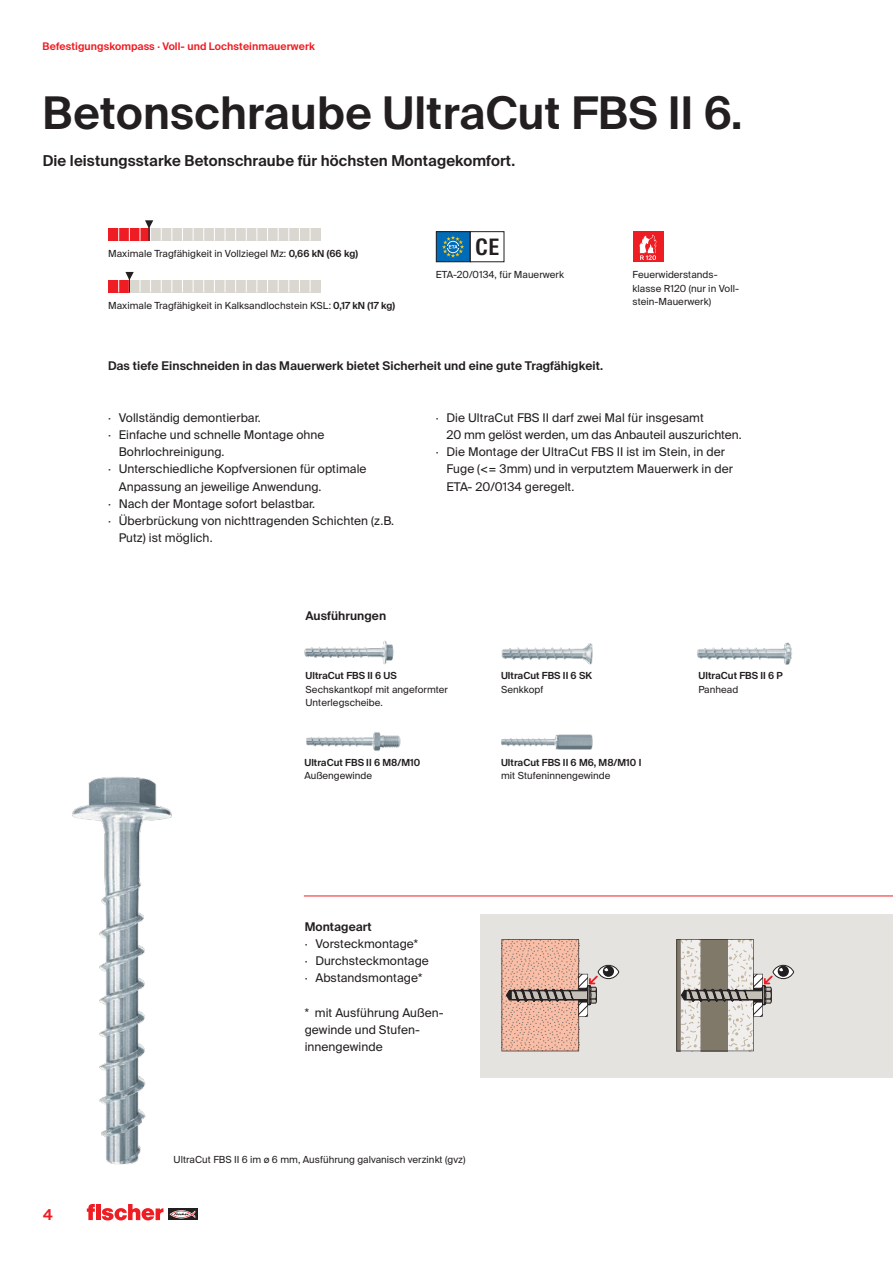
<style>
.page{position:relative;width:893px;height:1263px;background:#fff}
.page>*{position:absolute;margin:0;border:0;box-sizing:border-box;transform-origin:0 0}
.CB_AF_01_HEAD_30PT_S{font:600 45px "fischerstrong";letter-spacing:.005em;color:#231f20}
.t1{font:600 22.65px "fischerstrong Cond";color:#231f20}
.CB_AF_02_SUBHEAD_SB{font:600 15px "fischerstrong";letter-spacing:.005em;color:#231f20}
.t2{font:600 15px "fischerstrong";color:#ee1d23}
.CB_AF_03_COPY_ENUM_R{font:12px/17.2px "fischerstrong";letter-spacing:.005em;color:#231f20}
.CB_AF_03_COPY_REG_2C{font:600 12px "fischerstrong";letter-spacing:.005em;color:#231f20}
.CB_AF_03_COPY_SB{font:600 12px "fischerstrong";letter-spacing:.005em;color:#231f20}
.t3{font:600 10.5px "fischerstrong";letter-spacing:.005em;color:#ee1d23}
.CB_AF_04_CAPTION_REG{font:9.75px/13.5px "fischerstrong";letter-spacing:.005em;color:#231f20}
.CB_AF_04_CAPTION_REG-2{font:600 9.75px/13.5px "fischerstrong";letter-spacing:.005em;color:#231f20}
.s1{font-weight:600}
.s2{font-weight:400}
</style>
<div class="page">
<svg style="left:168px;top:1208px;width:29px;height:12px"></svg>
<svg style="left:169px;top:1210px;width:26px;height:8px"></svg>
<svg style="left:87px;top:1204px;width:76px;height:16px"></svg>
<div style="left:480px;top:914px;width:413px;height:164px;background:#e5e3e0"></div>
<div style="left:436px;top:232px;width:34px;height:30px;background:#006cb7"></div>
<svg style="left:442px;top:235px;width:22px;height:23px"></svg>
<div style="left:436px;top:231px;width:35px;height:31px;border:1px solid #231f20"></div>
<div style="left:470px;top:231px;width:34px;height:31px;border:1px solid #231f20"></div>
<div style="left:632px;top:231px;width:31px;height:31px;background:#ee1d23"></div>
<svg style="left:640px;top:235px;width:17px;height:25px"></svg>
<div style="left:108px;top:280px;width:213px;height:12px;background:#dad6d0"></div>
<div style="left:108px;top:280px;width:21px;height:12px;background:#ee1d23"></div>
<svg style="left:118px;top:280px;width:1px;height:12px"></svg>
<svg style="left:140px;top:280px;width:1px;height:12px"></svg>
<svg style="left:150px;top:280px;width:1px;height:12px"></svg>
<svg style="left:161px;top:280px;width:1px;height:12px"></svg>
<svg style="left:172px;top:280px;width:1px;height:12px"></svg>
<svg style="left:182px;top:280px;width:1px;height:12px"></svg>
<svg style="left:193px;top:280px;width:1px;height:12px"></svg>
<svg style="left:203px;top:280px;width:1px;height:12px"></svg>
<svg style="left:214px;top:280px;width:1px;height:12px"></svg>
<svg style="left:225px;top:280px;width:1px;height:12px"></svg>
<svg style="left:235px;top:280px;width:1px;height:12px"></svg>
<svg style="left:246px;top:280px;width:1px;height:12px"></svg>
<svg style="left:257px;top:280px;width:1px;height:12px"></svg>
<svg style="left:267px;top:280px;width:1px;height:12px"></svg>
<svg style="left:278px;top:280px;width:1px;height:12px"></svg>
<svg style="left:289px;top:280px;width:1px;height:12px"></svg>
<svg style="left:299px;top:280px;width:1px;height:12px"></svg>
<svg style="left:310px;top:280px;width:1px;height:12px"></svg>
<svg style="left:125px;top:272px;width:9px;height:20px"></svg>
<div style="left:108px;top:228px;width:213px;height:13px;background:#dad6d0"></div>
<div style="left:108px;top:228px;width:41px;height:13px;background:#ee1d23"></div>
<svg style="left:118px;top:228px;width:1px;height:13px"></svg>
<svg style="left:129px;top:228px;width:1px;height:13px"></svg>
<svg style="left:161px;top:228px;width:1px;height:13px"></svg>
<svg style="left:172px;top:228px;width:1px;height:13px"></svg>
<svg style="left:182px;top:228px;width:1px;height:13px"></svg>
<svg style="left:193px;top:228px;width:1px;height:13px"></svg>
<svg style="left:203px;top:228px;width:1px;height:13px"></svg>
<svg style="left:214px;top:228px;width:1px;height:13px"></svg>
<svg style="left:225px;top:228px;width:1px;height:13px"></svg>
<svg style="left:235px;top:228px;width:1px;height:13px"></svg>
<svg style="left:246px;top:228px;width:1px;height:13px"></svg>
<svg style="left:257px;top:228px;width:1px;height:13px"></svg>
<svg style="left:267px;top:228px;width:1px;height:13px"></svg>
<svg style="left:278px;top:228px;width:1px;height:13px"></svg>
<svg style="left:289px;top:228px;width:1px;height:13px"></svg>
<svg style="left:299px;top:228px;width:1px;height:13px"></svg>
<svg style="left:310px;top:228px;width:1px;height:13px"></svg>
<svg style="left:140px;top:220px;width:13px;height:21px"></svg>
<img style="left:72px;top:777px;width:100px;height:388px">
<svg style="left:773px;top:965px;width:21px;height:13px"></svg>
<div style="left:773px;top:965px;width:21px;height:14px;border:1px solid #231f20;border-radius:50%"></div>
<div style="left:778px;top:966px;width:11px;height:11px;background:#231f20;border-radius:50%"></div>
<svg style="left:676px;top:939px;width:107px;height:113px"></svg>
<svg style="left:598px;top:965px;width:21px;height:14px"></svg>
<div style="left:598px;top:965px;width:21px;height:14px;border:1px solid #231f20;border-radius:50%"></div>
<div style="left:603px;top:966px;width:11px;height:11px;background:#231f20;border-radius:50%"></div>
<svg style="left:502px;top:939px;width:106px;height:112px"></svg>
<hr style="left:304px;top:895px;width:589px;height:1px;background:#ee1d23">
<img style="left:304px;top:641px;width:90px;height:24px">
<img style="left:306px;top:732px;width:94px;height:19px">
<img style="left:501px;top:643px;width:92px;height:22px">
<img style="left:501px;top:734px;width:92px;height:16px">
<img style="left:697px;top:642px;width:95px;height:23px">
<p class="t3" style="left:43px;top:41px;width:274px">Befestigungskompass · Voll- und Lochsteinmauerwerk</p>
<p class="CB_AF_01_HEAD_30PT_S" style="left:43px;top:87px;width:701px">Betonschraube UltraCut FBS II 6.</p>
<p class="CB_AF_02_SUBHEAD_SB" style="left:43px;top:152px;width:474px">Die leistungsstarke Betonschraube für höchsten Montagekomfort.</p>
<p class="CB_AF_04_CAPTION_REG" style="left:108px;top:247px;width:251px">Maximale Tragfähigkeit in Vollziegel Mz: <span class="s1">0,66 kN (66 kg)</span></p>
<p class="CB_AF_04_CAPTION_REG" style="left:108px;top:298px;width:288px">Maximale Tragfähigkeit in Kalksandlochstein KSL: <span class="s1">0,17 kN (17 kg)</span></p>
<p class="t1" style="left:475px;top:234px;width:25px">CE</p>
<p class="CB_AF_04_CAPTION_REG" style="left:436px;top:268px;width:130px">ETA-20/0134, für Mauerwerk</p>
<p class="CB_AF_04_CAPTION_REG" style="left:633px;top:268px;width:108px">Feuerwiderstands&shy;klasse R120 (nur in Voll&shy;stein-Mauerwerk)</p>
<p class="CB_AF_03_COPY_REG_2C" style="left:108px;top:359px;width:496px">Das tiefe Einschneiden in das Mauerwerk bietet Sicherheit und eine gute Tragfähigkeit.</p>
<p class="CB_AF_03_COPY_ENUM_R" style="left:108px;top:409px;width:154px">· Vollständig demontierbar.</p>
<p class="CB_AF_03_COPY_ENUM_R" style="left:119px;top:426px;width:207px;text-indent:-11px">· Einfache und schnelle Montage ohne<br>Bohrlochreinigung.</p>
<p class="CB_AF_03_COPY_ENUM_R" style="left:119px;top:461px;width:249px;text-indent:-11px">· Unterschiedliche Kopfversionen für optimale<br>Anpassung an jeweilige Anwendung.</p>
<p class="CB_AF_03_COPY_ENUM_R" style="left:108px;top:495px;width:209px">· Nach der Montage sofort belastbar.</p>
<p class="CB_AF_03_COPY_ENUM_R" style="left:119px;top:512px;width:277px;text-indent:-11px">· Überbrückung von nichttragenden Schichten (z.B.<br>Putz) ist möglich.</p>
<p class="CB_AF_03_COPY_SB" style="left:305px;top:609px;width:82px">Ausführungen</p>
<p class="CB_AF_03_COPY_ENUM_R" style="left:446px;top:409px;width:297px;text-indent:-11px">· Die UltraCut FBS II darf zwei Mal für insgesamt<br>20 mm gelöst werden, um das Anbauteil auszurichten.</p>
<p class="CB_AF_03_COPY_ENUM_R" style="left:446px;top:443px;width:288px;text-indent:-11px">· Die Montage der UltraCut FBS II ist im Stein, in der<br>Fuge (&lt;= 3mm) und in verputztem Mauerwerk in der<br>ETA- 20/0134 geregelt.</p>
<p class="t2" style="left:43px;top:1206px;width:11px">4</p>
<p class="CB_AF_04_CAPTION_REG" style="left:305px;top:669px;width:144px"><span class="s1">UltraCut FBS II 6 US<br></span>Sechskantkopf mit angeformter<br>Unterlegscheibe.</p>
<p class="CB_AF_04_CAPTION_REG-2" style="left:304px;top:755px;width:117px">UltraCut FBS II 6 M8/M10<br><span class="s2">Außengewinde</span></p>
<p class="CB_AF_04_CAPTION_REG-2" style="left:501px;top:669px;width:93px">UltraCut FBS II 6 SK<br><span class="s2">Senkkopf</span></p>
<p class="CB_AF_04_CAPTION_REG-2" style="left:501px;top:755px;width:142px">UltraCut FBS II 6 M6, M8/M10 I <span class="s2">mit Stufeninnengewinde</span></p>
<p class="CB_AF_03_COPY_SB" style="left:305px;top:919px;width:69px">Montageart</p>
<p class="CB_AF_03_COPY_ENUM_R" style="left:305px;top:935px;width:115px">· Vorsteckmontage*</p>
<p class="CB_AF_03_COPY_ENUM_R" style="left:305px;top:952px;width:126px">· Durchsteckmontage</p>
<p class="CB_AF_03_COPY_ENUM_R" style="left:305px;top:969px;width:119px">· Abstandsmontage*</p>
<p class="CB_AF_03_COPY_ENUM_R" style="left:305px;top:1004px;width:140px">* mit Ausführung Außen&shy;gewinde und Stufen&shy;innengewinde</p>
<p class="CB_AF_04_CAPTION_REG" style="left:174px;top:1153px;width:293px">UltraCut FBS II 6 im ø 6 mm, Ausführung galvanisch verzinkt (gvz)</p>
<p class="CB_AF_04_CAPTION_REG-2" style="left:698px;top:669px;width:86px">UltraCut FBS II 6 P<br><span class="s2">Panhead</span></p>
</div>
